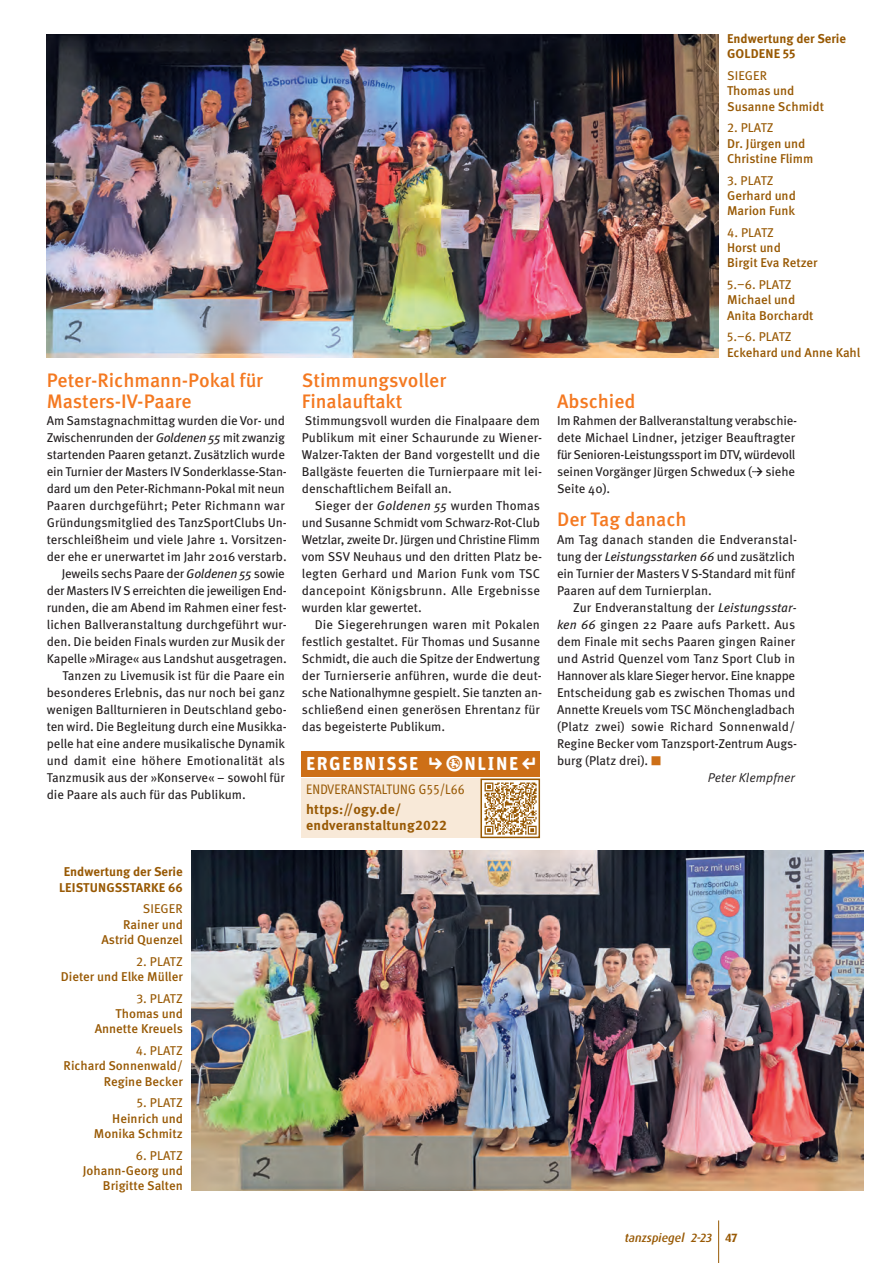
<style>
.page{position:relative;width:893px;height:1263px;background:#fff}
.page>*{position:absolute;margin:0;border:0;box-sizing:border-box;transform-origin:0 0}
.t1{font:500 19.5px/21px "Meta OT";color:#f47921}
.t2{font:700 18.75px "Unit Rounded Pro";letter-spacing:.075em;color:#fff}
.t3{font:condensed 13.8px/20px "Meta OT";letter-spacing:.02em;color:#985904}
.t4{font:700 13.8px "Meta OT";letter-spacing:.015em;color:#985904}
.t5{font:12.75px/17px "Meta OT";letter-spacing:-.005em;color:#231f20}
.t6{font:500 12.75px/15.3px "Meta OT";color:#985904}
.t7{font:12.75px "Meta OT";letter-spacing:.015em;color:#231f20}
.t8{font:12.75px "Meta OT";letter-spacing:-.025em;color:#231f20}
.t9{font:700 12.75px/15.3px "Meta OT";color:#985904}
.t10{font:italic 12.75px "Meta OT";color:#231f20}
.t11{font:italic 500 12px "Dax OT";color:#985904}
.s1{font-style:italic}
.s2{font-weight:400}
.s3{font-family:"Full Tools 31 COM Round";font-weight:400}
.s4{font-weight:700;font-stretch:normal}
.s5{font-family:"Unit Slab OT";font-weight:500}
.s6{font-size:12px;color:#cd6f17}
.s7{font-weight:700;font-style:normal}
</style>
<div class="page">
<hr style="left:718px;top:1220px;width:1px;height:43px;background:#985904">
<img style="left:191px;top:850px;width:672px;height:341px">
<img style="left:47px;top:34px;width:672px;height:323px">
<div style="left:302px;top:778px;width:238px;height:60px;background:#f8e9d8"></div>
<img style="left:483px;top:781px;width:54px;height:54px">
<div style="left:480px;top:778px;width:60px;height:60px;border:2px solid #985904"></div>
<div style="left:302px;top:751px;width:238px;height:25px;background:#cd6f17"></div>
<p class="t1" style="left:47px;top:371px;width:218px">Peter-Richmann-Pokal für<br>Masters-IV-Paare</p>
<p class="t5" style="left:47px;top:413px;width:240px">Am Samstagnachmittag wurden die Vor- und</p>
<p class="t8" style="left:47px;top:433px;width:240px">Zwischenrunden der <span class="s1">Goldenen 55</span> mit zwanzig</p>
<p class="t5" style="left:47px;top:447px;width:240px">startenden Paaren getanzt. Zusätzlich wurde</p>
<p class="t5" style="left:47px;top:464px;width:242px">ein Turnier der Masters IV Sonderklasse-Stan-</p>
<p class="t5" style="left:47px;top:481px;width:240px">dard um den Peter-Richmann-Pokal mit neun</p>
<p class="t7" style="left:47px;top:501px;width:240px">Paaren durchgeführt; Peter Richmann war</p>
<p class="t5" style="left:47px;top:515px;width:242px">Gründungsmitglied des TanzSportClubs Un-</p>
<p class="t5" style="left:47px;top:532px;width:241px">terschleißheim und viele Jahre 1. Vorsitzen-</p>
<p class="t5" style="left:47px;top:549px;width:241px">der ehe er unerwartet im Jahr 2016 verstarb.</p>
<p class="t5" style="left:62px;top:566px;width:224px">Jeweils sechs Paare der <span class="s1">Goldenen 55</span> sowie</p>
<p class="t8" style="left:47px;top:586px;width:242px">der Masters IV S erreichten die jeweiligen End-</p>
<p class="t5" style="left:47px;top:600px;width:241px">runden, die am Abend im Rahmen einer fest-</p>
<p class="t5" style="left:47px;top:617px;width:242px">lichen Ballveranstaltung durchgeführt wur-</p>
<p class="t5" style="left:47px;top:634px;width:239px">den. Die beiden Finals wurden zur Musik der</p>
<p class="t5" style="left:47px;top:651px;width:242px">Kapelle »Mirage« aus Landshut ausgetragen.</p>
<p class="t5" style="left:63px;top:668px;width:224px">Tanzen zu Livemusik ist für die Paare ein</p>
<p class="t5" style="left:47px;top:685px;width:240px">besonderes Erlebnis, das nur noch bei ganz</p>
<p class="t5" style="left:47px;top:702px;width:242px">wenigen Ballturnieren in Deutschland gebo-</p>
<p class="t5" style="left:47px;top:719px;width:242px">ten wird. Die Begleitung durch eine Musikka-</p>
<p class="t5" style="left:47px;top:736px;width:240px">pelle hat eine andere musikalische Dynamik</p>
<p class="t7" style="left:47px;top:756px;width:240px">und damit eine höhere Emotionalität als</p>
<p class="t5" style="left:47px;top:770px;width:240px">Tanzmusik aus der »Konserve« – sowohl für</p>
<p class="t5" style="left:47px;top:787px;width:200px">die Paare als auch für das Publikum.</p>
<p class="t9" style="left:59px;top:865px;width:125px;text-align:center">Endwertung der Serie<br>LEISTUNGSSTARKE 66</p>
<p class="t6" style="left:101px;top:902px;width:83px;text-align:right"><span class="s2">SIEGER<br></span>Rainer und<br>Astrid Quenzel</p>
<p class="t6" style="left:61px;top:955px;width:124px;text-align:right"><span class="s2">2. PLATZ<br></span>Dieter und Elke Müller</p>
<p class="t6" style="left:95px;top:992px;width:90px;text-align:right"><span class="s2">3. PLATZ<br></span>Thomas und<br>Annette Kreuels</p>
<p class="t6" style="left:64px;top:1044px;width:121px;text-align:right"><span class="s2">4. PLATZ<br></span>Richard Sonnenwald/<br>Regine Becker</p>
<p class="t6" style="left:94px;top:1096px;width:91px;text-align:right"><span class="s2">5. PLATZ<br></span>Heinrich und<br>Monika Schmitz</p>
<p class="t6" style="left:83px;top:1148px;width:102px;text-align:right"><span class="s2">6. PLATZ<br></span>Johann-Georg und<br>Brigitte Salten</p>
<p class="t1" style="left:302px;top:371px;width:146px">Stimmungsvoller<br>Finalauftakt</p>
<p class="t5" style="left:305px;top:413px;width:237px">Stimmungsvoll wurden die Finalpaare dem</p>
<p class="t5" style="left:302px;top:430px;width:242px">Publikum mit einer Schaurunde zu Wiener-</p>
<p class="t5" style="left:302px;top:447px;width:240px">Walzer-Takten der Band vorgestellt und die</p>
<p class="t5" style="left:302px;top:464px;width:242px">Ballgäste feuerten die Turnierpaare mit lei-</p>
<p class="t5" style="left:302px;top:481px;width:151px">denschaftlichem Beifall an.</p>
<p class="t5" style="left:315px;top:498px;width:227px">Sieger der <span class="s1">Goldenen 55</span> wurden Thomas</p>
<p class="t5" style="left:302px;top:515px;width:240px">und Susanne Schmidt vom Schwarz-Rot-Club</p>
<p class="t8" style="left:302px;top:535px;width:240px">Wetzlar, zweite Dr. Jürgen und Christine Flimm</p>
<p class="t5" style="left:302px;top:549px;width:242px">vom SSV Neuhaus und den dritten Platz be-</p>
<p class="t5" style="left:302px;top:566px;width:240px">legten Gerhard und Marion Funk vom TSC</p>
<p class="t7" style="left:302px;top:586px;width:240px">dancepoint Königsbrunn. Alle Ergebnisse</p>
<p class="t5" style="left:302px;top:600px;width:121px">wurden klar gewertet.</p>
<p class="t7" style="left:315px;top:620px;width:227px">Die Siegerehrungen waren mit Pokalen</p>
<p class="t5" style="left:302px;top:634px;width:240px">festlich gestaltet. Für Thomas und Susanne</p>
<p class="t5" style="left:302px;top:651px;width:240px">Schmidt, die auch die Spitze der Endwertung</p>
<p class="t5" style="left:302px;top:668px;width:242px">der Turnierserie anführen, wurde die deut-</p>
<p class="t5" style="left:302px;top:685px;width:242px">sche Nationalhymne gespielt. Sie tanzten an-</p>
<p class="t5" style="left:302px;top:702px;width:240px">schließend einen generösen Ehrentanz für</p>
<p class="t5" style="left:302px;top:719px;width:145px">das begeisterte Publikum.</p>
<p class="t2" style="left:306px;top:753px;width:231px">ERGEBNISSE ↳<span class="s3">w</span>NLINE↲</p>
<p class="t3" style="left:306px;top:780px;width:160px">ENDVERANSTALTUNG G55/L66 <span class="s4">https://ogy.de/</span></p>
<p class="t4" style="left:306px;top:820px;width:142px">endveranstaltung2022</p>
<p class="t9" style="left:727px;top:32px;width:121px">Endwertung der Serie<br>GOLDENE 55</p>
<p class="t6" style="left:727px;top:69px;width:98px"><span class="s2">SIEGER<br></span>Thomas und<br>Susanne Schmidt</p>
<p class="t6" style="left:727px;top:121px;width:88px"><span class="s2">2. PLATZ<br></span>Dr. Jürgen und<br>Christine Flimm</p>
<p class="t6" style="left:727px;top:173px;width:70px"><span class="s2">3. PLATZ<br></span>Gerhard und<br>Marion Funk</p>
<p class="t6" style="left:727px;top:226px;width:92px"><span class="s2">4. PLATZ<br></span>Horst und<br>Birgit Eva Retzer</p>
<p class="t6" style="left:727px;top:278px;width:88px"><span class="s2">5.–6. PLATZ<br></span>Michael und<br>Anita Borchardt</p>
<p class="t6" style="left:727px;top:330px;width:135px"><span class="s2">5.–6. PLATZ<br></span>Eckehard und Anne Kahl</p>
<p class="t1" style="left:557px;top:392px;width:80px">Abschied</p>
<p class="t5" style="left:557px;top:413px;width:242px">Im Rahmen der Ballveranstaltung verabschie&shy;dete Michael Lindner, jetziger Beauftragter für Senioren-Leistungssport im DTV, würdevoll seinen Vorgänger Jürgen Schwedux (<span class="s5">→</span> siehe Seite 40).</p>
<p class="t1" style="left:557px;top:510px;width:131px">Der Tag danach</p>
<p class="t7" style="left:557px;top:535px;width:242px">Am Tag danach standen die Endveranstal-</p>
<p class="t5" style="left:557px;top:549px;width:240px">tung der <span class="s1">Leistungsstarken 66</span> und zusätzlich</p>
<p class="t5" style="left:557px;top:566px;width:240px">ein Turnier der Masters V S-Standard mit fünf</p>
<p class="t5" style="left:557px;top:583px;width:156px">Paaren auf dem Turnierplan.</p>
<p class="t5" style="left:573px;top:600px;width:225px">Zur Endveranstaltung der <span class="s1">Leistungsstar-</span></p>
<p class="t7" style="left:557px;top:620px;width:240px"><span class="s1">ken 66</span> gingen 22 Paare aufs Parkett. Aus</p>
<p class="t5" style="left:557px;top:634px;width:240px">dem Finale mit sechs Paaren gingen Rainer</p>
<p class="t5" style="left:557px;top:651px;width:240px">und Astrid Quenzel vom Tanz Sport Club in</p>
<p class="t8" style="left:557px;top:671px;width:240px">Hannover als klare Sieger hervor. Eine knappe</p>
<p class="t5" style="left:557px;top:685px;width:240px">Entscheidung gab es zwischen Thomas und</p>
<p class="t5" style="left:557px;top:702px;width:240px">Annette Kreuels vom TSC Mönchengladbach</p>
<p class="t7" style="left:557px;top:722px;width:240px">(Platz zwei) sowie Richard Sonnenwald/</p>
<p class="t5" style="left:557px;top:736px;width:242px">Regine Becker vom Tanzsport-Zentrum Augs-</p>
<p class="t5" style="left:557px;top:753px;width:106px">burg (Platz drei). <span class="s6">■</span></p>
<p class="t10" style="left:708px;top:771px;width:89px">Peter Klempfner</p>
<p class="t11" style="left:625px;top:1230px;width:114px">tanzspiegel 2-23 <span class="s7">47</span></p>
</div>
